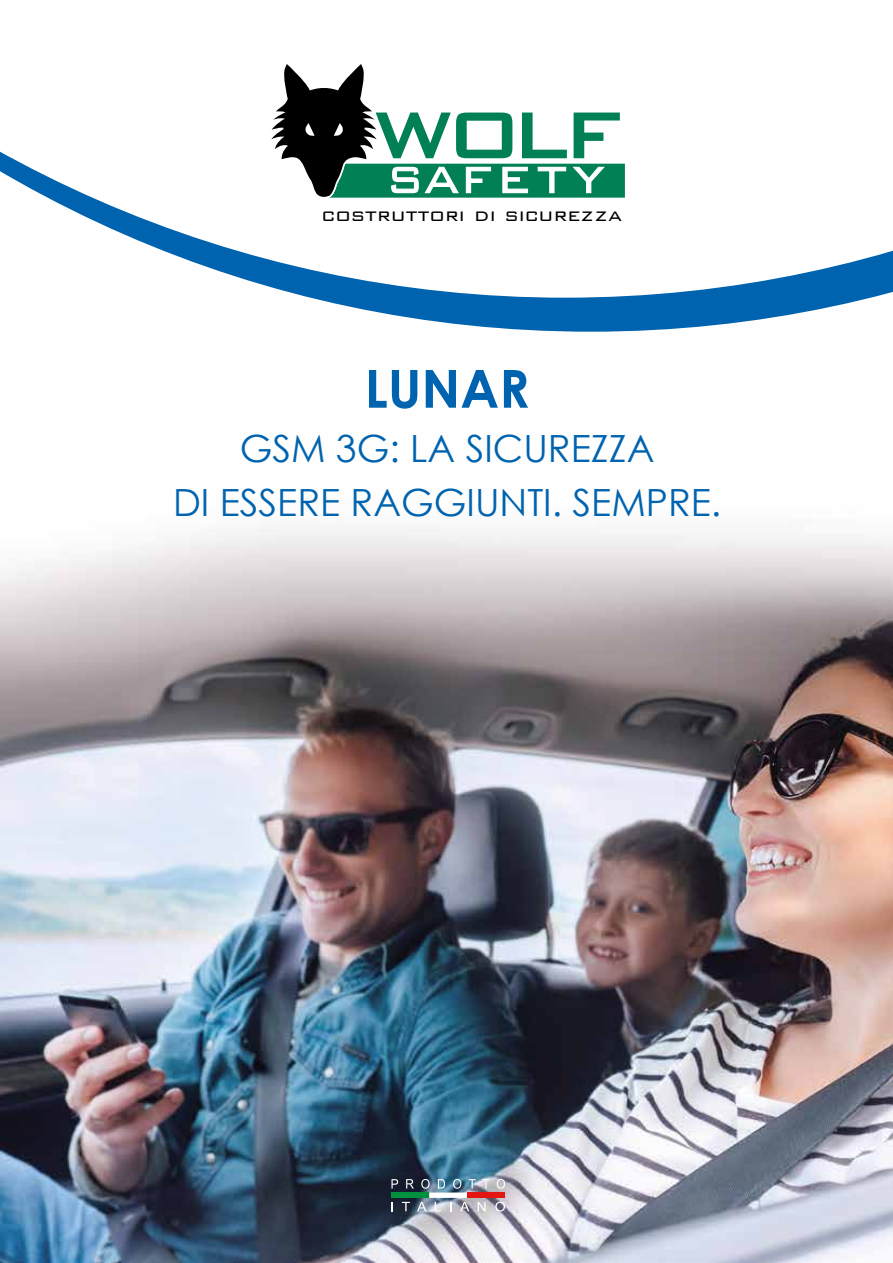
<style>
.page{position:relative;width:893px;height:1263px;background:#fff}
.page>*{position:absolute;margin:0;border:0;box-sizing:border-box;transform-origin:0 0}
.t1{font:700 52.5px "Century Gothic";color:#0063af}
.t2{font:37.5px/54px "Century Gothic";color:#0063af;text-align:center}
.t3{font:300 22.5px "Bank Gothic";color:#000}
</style>
<div class="page">
<img style="left:1px;top:529px;width:892px;height:734px">
<svg style="left:312px;top:298px;width:557px;height:34px;fill:#0063af"></svg>
<svg style="left:0;top:151px;width:893px;height:147px"></svg>
<svg style="left:268px;top:64px;width:357px;height:135px"></svg>
<div style="left:391px;top:1192px;width:38px;height:6px;background:#00913f"></div>
<div style="left:429px;top:1192px;width:38px;height:6px;background:#fff"></div>
<div style="left:467px;top:1192px;width:38px;height:6px;background:#e21713"></div>
<svg style="left:391px;top:1179px;width:7px;height:9px"></svg>
<svg style="left:406px;top:1179px;width:8px;height:9px"></svg>
<svg style="left:421px;top:1179px;width:9px;height:10px"></svg>
<svg style="left:438px;top:1179px;width:7px;height:9px"></svg>
<svg style="left:453px;top:1179px;width:8px;height:10px"></svg>
<svg style="left:469px;top:1179px;width:7px;height:9px"></svg>
<svg style="left:482px;top:1179px;width:7px;height:9px"></svg>
<svg style="left:497px;top:1179px;width:8px;height:10px"></svg>
<svg style="left:391px;top:1202px;width:2px;height:9px"></svg>
<svg style="left:402px;top:1202px;width:8px;height:9px"></svg>
<svg style="left:417px;top:1202px;width:10px;height:9px"></svg>
<svg style="left:435px;top:1202px;width:6px;height:9px"></svg>
<svg style="left:450px;top:1202px;width:2px;height:9px"></svg>
<svg style="left:460px;top:1202px;width:9px;height:9px"></svg>
<svg style="left:478px;top:1202px;width:8px;height:9px"></svg>
<svg style="left:495px;top:1202px;width:10px;height:9px"></svg>
<p class="t3" style="left:322px;top:198px;width:302px">costruttori di sicurezza</p>
<h1 class="t1" style="left:365px;top:349px;width:166px">LUNAR</h1>
<p class="t2" style="left:173px;top:421px;width:550px">GSM 3G: LA SICUREZZA<br>DI ESSERE RAGGIUNTI. SEMPRE.</p>
</div>
